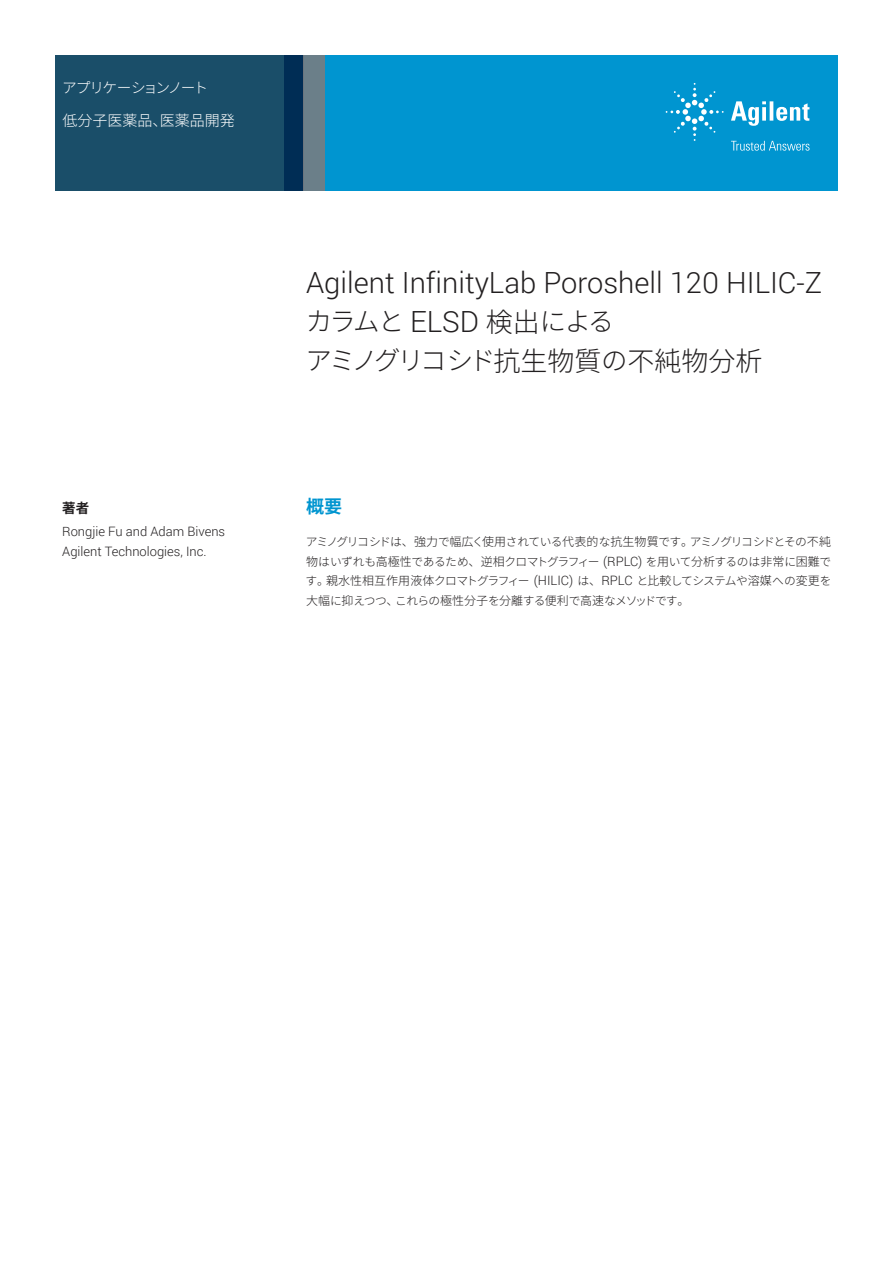
<style>
.page{position:relative;width:893px;height:1263px;background:#fff}
.page>*{position:absolute;margin:0;border:0;box-sizing:border-box;transform-origin:0 0}
.t1{font:300 29.1px "Roboto";color:#221f20}
.t2{font:300 26.4px/39px "Noto Sans CJ Kjp";letter-spacing:-.115em;color:#221f20}
.t3{font:700 18px "Noto Sans CJ Kjp";color:#0095d0}
.t4{font:300 15px "Noto Sans CJ Kjp";color:#fff}
.t5{font:300 14.7px "Noto Sans CJ Kjp";letter-spacing:-.115em;color:#fff}
.t6{font:700 13.5px "Noto Sans CJ Kjp";color:#221f20}
.t7{font:300 12.9px/19.5px "Roboto";color:#221f20}
.t8{font:300 11.7px/19.5px "Noto Sans CJ Kjp";letter-spacing:-.075em;color:#221f20;text-align:justify}
.s1{font-family:"Roboto";font-size:29.1px}
.s2{font-size:27px}
.s3{font-size:12px}
.s4{font-family:"Roboto";font-size:12.9px}
</style>
<div class="page">
<div style="left:284px;top:55px;width:554px;height:135px;background:#0095d0"></div>
<svg style="left:55px;top:55px;width:249px;height:135px;background:#184b67"></svg>
<div style="left:304px;top:55px;width:21px;height:135px;background:#6b7f89"></div>
<svg style="left:731px;top:101px;width:78px;height:25px"></svg>
<svg style="left:666px;top:83px;width:58px;height:58px"></svg>
<svg style="left:731px;top:141px;width:78px;height:10px"></svg>
<p class="t5" style="left:62px;top:80px;width:148px">アプリケーションノート</p>
<p class="t4" style="left:62px;top:112px;width:174px">低分子医薬品、医薬品開発</p>
<p class="t6" style="left:62px;top:500px;width:28px">著者</p>
<p class="t7" style="left:62px;top:521px;width:164px">Rongjie Fu and Adam Bivens<br>Agilent Technologies, Inc.</p>
<h1 class="t1" style="left:306px;top:262px;width:518px">Agilent InfinityLab Poroshell 120 HILIC-Z</h1>
<h2 class="t2" style="left:305px;top:303px;width:459px">カラムと <span class="s1">ELSD</span> <span class="s2">検出</span>による<br>アミノグリコシド<span class="s2">抗生物質</span>の<span class="s2">不純物分析</span></h2>
<h3 class="t3" style="left:306px;top:496px;width:37px">概要</h3>
<p class="t8" style="left:306px;top:532px;width:528px">アミノグリコシドは<span class="s3">、強力</span>で<span class="s3">幅広</span>く<span class="s3">使用</span>されている<span class="s3">代表的</span>な<span class="s3">抗生物質</span>です<span class="s3">。</span>アミノグリコシドとその<span class="s3">不純物</span>はいずれも<span class="s3">高極性</span>であるため<span class="s3">、逆相</span>クロマトグラフィー <span class="s4">(RPLC)</span> を<span class="s3">用</span>いて<span class="s3">分析</span>するのは<span class="s3">非常</span>に<span class="s3">困難</span>です<span class="s3">。親水性相互作用液体</span>クロマトグラフィー <span class="s4">(HILIC)</span> は<span class="s3">、</span><span class="s4">RPLC</span> と<span class="s3">比較</span>してシステムや<span class="s3">溶媒</span>への<span class="s3">変更</span>を<span class="s3">大幅</span>に<span class="s3">抑</span>えつつ<span class="s3">、</span>これらの<span class="s3">極性分子</span>を<span class="s3">分離</span>する<span class="s3">便利</span>で<span class="s3">高速</span>なメソッドです<span class="s3">。</span></p>
</div>
